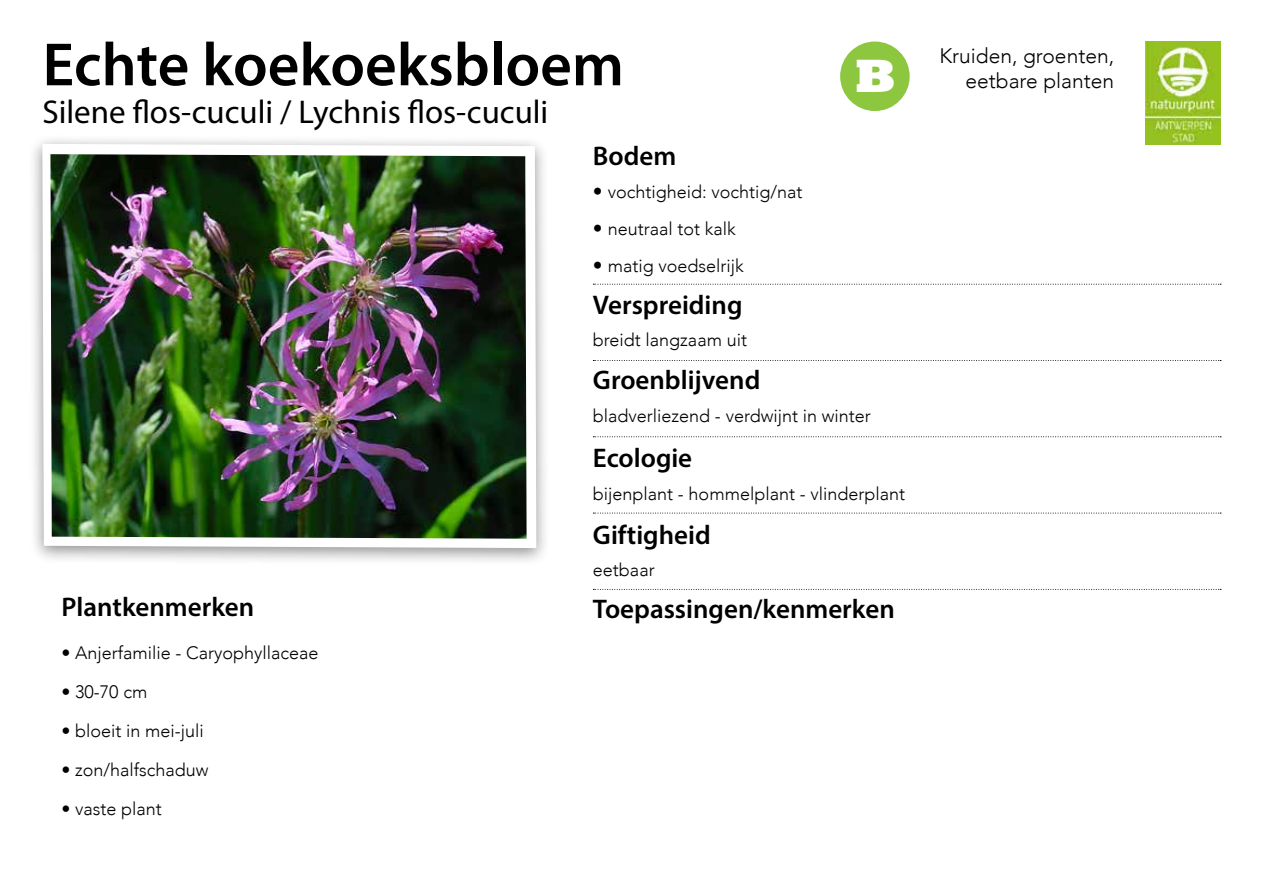
<style>
.page{position:relative;width:1263px;height:893px;background:#fff}
.page>*{position:absolute;margin:0;border:0;box-sizing:border-box;transform-origin:0 0}
.t1{font:600 61.5px "Myriad Pro";color:#000}
.t2{font:800 48px "Rockwell";color:#fff}
.t3{font:33px "Myriad Pro";color:#000}
.t4{font:600 27px "Myriad Pro";color:#000}
.t5{font:300 21px "Avenir";color:#000}
.t6{font:300 18px "Avenir";color:#000}
.s1{font-size:19.5px}
</style>
<div class="page">
<div style="left:28px;top:134px;width:522px;height:432px;background:#000;opacity:.43"></div>
<svg style="left:36px;top:138px;width:506px;height:416px"></svg>
<img style="left:1145px;top:42px;width:75px;height:103px">
<svg style="left:593px;top:284px;width:628px;height:1px"></svg>
<svg style="left:593px;top:360px;width:628px;height:1px"></svg>
<svg style="left:593px;top:436px;width:628px;height:1px"></svg>
<svg style="left:593px;top:513px;width:628px;height:1px"></svg>
<svg style="left:593px;top:589px;width:628px;height:1px"></svg>
<img style="left:50px;top:154px;width:477px;height:385px">
<div style="left:840px;top:42px;width:70px;height:69px;background:#8dc63f;border-radius:50%"></div>
<h1 class="t1" style="left:43px;top:25px;width:583px">Echte koekoeksbloem</h1>
<h3 class="t3" style="left:43px;top:91px;width:507px">Silene flos-cuculi / Lychnis flos-cuculi</h3>
<h3 class="t4" style="left:593px;top:139px;width:85px">Bodem</h3>
<p class="t6" style="left:593px;top:181px;width:211px"><span class="s1">•</span> vochtigheid: vochtig/nat</p>
<p class="t6" style="left:593px;top:218px;width:144px"><span class="s1">•</span> neutraal tot kalk</p>
<p class="t6" style="left:593px;top:255px;width:152px"><span class="s1">•</span> matig voedselrijk</p>
<h3 class="t4" style="left:593px;top:288px;width:151px">Verspreiding</h3>
<p class="t6" style="left:593px;top:329px;width:156px">breidt langzaam uit</p>
<h3 class="t4" style="left:593px;top:363px;width:169px">Groenblijvend</h3>
<h2 class="t2" style="left:855px;top:48px;width:42px">B</h2>
<p class="t6" style="left:593px;top:405px;width:279px">bladverliezend - verdwijnt in winter</p>
<h3 class="t4" style="left:593px;top:441px;width:101px">Ecologie</h3>
<p class="t6" style="left:593px;top:483px;width:314px">bijenplant - hommelplant - vlinderplant</p>
<h3 class="t4" style="left:593px;top:517px;width:119px">Giftigheid</h3>
<h3 class="t4" style="left:62px;top:590px;width:194px">Plantkenmerken</h3>
<p class="t6" style="left:62px;top:642px;width:259px">• Anjerfamilie - Caryophyllaceae</p>
<p class="t6" style="left:62px;top:681px;width:87px">• 30-70 cm</p>
<p class="t6" style="left:62px;top:720px;width:144px">• bloeit in mei-juli</p>
<p class="t6" style="left:62px;top:759px;width:149px">• zon/halfschaduw</p>
<p class="t6" style="left:62px;top:799px;width:102px">• vaste plant</p>
<p class="t6" style="left:593px;top:559px;width:63px">eetbaar</p>
<h3 class="t4" style="left:593px;top:592px;width:303px">Toepassingen/kenmerken</h3>
<p class="t5" style="left:939px;top:43px;width:176px">Kruiden, groenten,</p>
<p class="t5" style="left:965px;top:69px;width:150px">eetbare planten</p>
</div>
